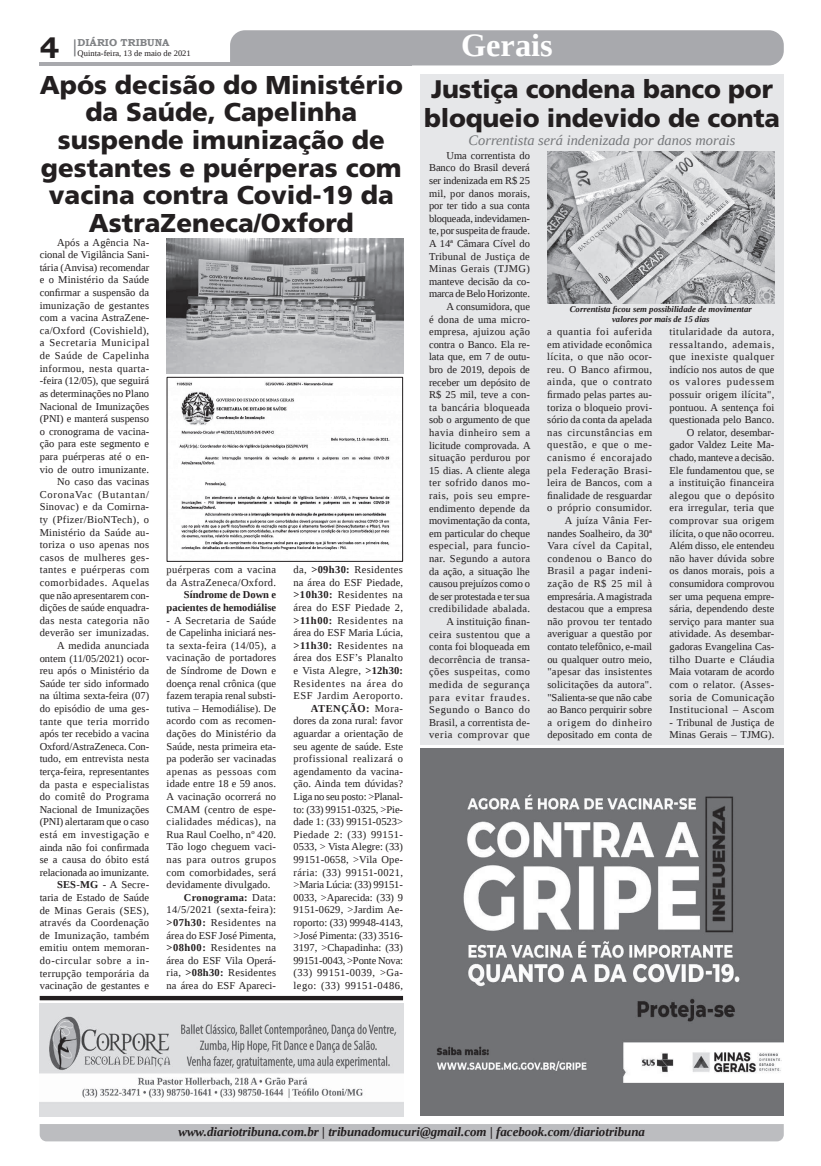
<style>
.page{position:relative;width:821px;height:1166px;background:#fff}
.page>*{position:absolute;margin:0;border:0;box-sizing:border-box;transform-origin:0 0}
.t1{font:700 32.38px "Liberation Serif";color:#fff}
.t2{font:700 29.31px "Bookman Old Style";color:#231f20}
.t3{font:900 25.81px/27.6px "Frutiger LT Std";color:#231f20;text-align:center}
.t4{font:900 25.38px/28.9px "Frutiger LT Std";letter-spacing:-.01em;color:#231f20}
.t5{font:italic 14.44px "Liberation Serif";color:#76787b}
.t6{font:italic 700 12.95px "Liberation Serif";color:#231f20}
.t7{font:10.5px/12.6px "Liberation Serif";letter-spacing:.015em;color:#231f20;text-align:right}
.t8{font:10.5px/12.6px "Liberation Serif";letter-spacing:.035em;color:#231f20}
.t9{font:10.5px "Liberation Serif";letter-spacing:.045em;color:#231f20}
.t10{font:700 10.5px/12.6px "Liberation Serif";color:#231f20;text-align:right}
.t11{font:10.5px "Liberation Serif";letter-spacing:.05em;color:#231f20}
.t12{font:10.5px "Liberation Serif";letter-spacing:.04em;color:#231f20}
.t13{font:700 10.5px "Liberation Serif";letter-spacing:.025em;color:#231f20}
.t14{font:700 10.06px "Bookman Old Style";color:#808285}
.t15{font:italic 700 8.75px/9.6px "Liberation Serif";color:#231f20;text-align:center}
.t16{font:8.4px "Liberation Serif";color:#231f20}
.s1{font-weight:700}
.s2{font-weight:400}
</style>
<div class="page">
<svg style="left:74px;top:39px;width:2px;height:17px"></svg>
<hr style="left:40px;top:62px;width:372px;height:3px;background:#a8a9ad">
<div style="left:230px;top:30px;width:554px;height:35px;background:#a8a9ad"></div>
<div style="left:40px;top:1124px;width:744px;height:17px;background:#bcbdc0"></div>
<div style="left:420px;top:74px;width:364px;height:670px;background:#e6e7e9"></div>
<img style="left:40px;top:1003px;width:363px;height:113px">
<img style="left:420px;top:748px;width:364px;height:367px">
<img style="left:176px;top:382px;width:214px;height:168px">
<div style="left:167px;top:377px;width:236px;height:185px;border:1px solid #231f20"></div>
<img style="left:167px;top:238px;width:236px;height:135px">
<img style="left:547px;top:151px;width:227px;height:153px">
<hr style="left:40px;top:996px;width:363px;height:4px;background:#231f20">
<h2 class="t2" style="left:40px;top:27px;width:21px">4</h2>
<p class="t14" style="left:78px;top:35px;width:93px">DIÁRIO TRIBUNA</p>
<p class="t16" style="left:78px;top:48px;width:115px">Quinta-feira, 13 de maio de 2021</p>
<h3 class="t3" style="left:40px;top:71px;width:365px">Após decisão do Ministério da Saúde, Capelinha suspende imunização de gestantes e puérperas com vacina contra Covid-19 da<br>AstraZeneca/Oxford</h3>
<p class="t7" style="left:40px;top:236px;width:111px">Após a Agência Na&shy;cional de Vigilância Sani&shy;tária (Anvisa) recomendar e o Ministério da Saúde confirmar a suspensão da imunização de gestantes com a vacina AstraZene&shy;ca/Oxford (Covishield), a Secretaria Municipal de Saúde de Capelinha informou, nesta quarta--feira (12/05), que seguirá as determinações no Plano<br>Nacional de Imunizações (PNI) e manterá suspenso o cronograma de vacina&shy;ção para este segmento e para puérperas até o en&shy;vio de outro imunizante.<br>No caso das vacinas<br>CoronaVac (Butantan/<br>Sinovac) e da Comirna&shy;ty (Pfizer/BioNTech), o<br>Ministério da Saúde au&shy;toriza o uso apenas nos casos de mulheres ges&shy;tantes e puérperas com comorbidades. Aquelas que não apresentarem con&shy;dições de saúde enquadra&shy;das nesta categoria não deverão ser imunizadas.<br>A medida anunciada ontem (11/05/2021) ocor&shy;reu após o Ministério da<br>Saúde ter sido informado na última sexta-feira (07) do episódio de uma ges&shy;tante que teria morrido após ter recebido a vacina<br>Oxford/AstraZeneca. Con&shy;tudo, em entrevista nesta terça-feira, representantes da pasta e especialistas do comitê do Programa<br>Nacional de Imunizações (PNI) alertaram que o caso está em investigação e ainda não foi confirmada se a causa do óbito está relacionada ao imunizante.<br><span class="s1">SES-MG</span> - A Secre&shy;taria de Estado de Saúde de Minas Gerais (SES), através da Coordenação de Imunização, também emitiu ontem memoran&shy;do-circular sobre a in&shy;terrupção temporária da vacinação de gestantes e</p>
<p class="t7" style="left:294px;top:563px;width:111px">da, <span class="s1">&gt;09h30:</span> Residentes na área do ESF Piedade, <span class="s1">&gt;10h30:</span> Residentes na área do ESF Piedade 2, <span class="s1">&gt;11h00:</span> Residentes na área do ESF Maria Lúcia, <span class="s1">&gt;11h30:</span> Residentes na área dos ESF’s Planalto e Vista Alegre, <span class="s1">&gt;12h30:<br></span>Residentes na área do<br>ESF Jardim Aeroporto.<br><span class="s1">ATENÇÃO:</span> Mora&shy;dores da zona rural: favor aguardar a orientação de seu agente de saúde. Este profissional realizará o agendamento da vacina&shy;ção. Ainda tem dúvidas?<br>Liga no seu posto: &gt;Planal&shy;to: (33) 99151-0325, &gt;Pie&shy;dade 1: (33) 99151-0523&gt;<br>Piedade 2: (33) 99151-<br>0533, &gt; Vista Alegre: (33)<br>99151-0658, &gt;Vila Ope&shy;rária: (33) 99151-0021, &gt;Maria Lúcia: (33) 99151-<br>0033, &gt;Aparecida: (33) 9<br>9151-0629, &gt;Jardim Ae&shy;roporto: (33) 99948-4143, &gt;José Pimenta: (33) 3516-<br>3197, &gt;Chapadinha: (33)<br>99151-0043, &gt;Ponte Nova: (33) 99151-0039, &gt;Ga&shy;lego: (33) 99151-0486,</p>
<p class="t8" style="left:167px;top:563px;width:111px">puérperas com a vacina da AstraZeneca/Oxford.</p>
<p class="t10" style="left:167px;top:588px;width:111px">Síndrome de Down e pacientes de hemodiálise</p>
<p class="t7" style="left:167px;top:614px;width:111px">- A Secretaria de Saúde</p>
<p class="t7" style="left:167px;top:626px;width:111px">de Capelinha iniciará nes-</p>
<p class="t7" style="left:167px;top:639px;width:111px">ta sexta-feira (14/05), a</p>
<p class="t7" style="left:167px;top:651px;width:111px">vacinação de portadores</p>
<p class="t7" style="left:167px;top:664px;width:111px">de Síndrome de Down e</p>
<p class="t7" style="left:167px;top:677px;width:111px">doença renal crônica (que</p>
<p class="t7" style="left:167px;top:689px;width:111px">fazem terapia renal substi-</p>
<p class="t7" style="left:167px;top:702px;width:111px">tutiva – Hemodiálise). De</p>
<p class="t7" style="left:167px;top:714px;width:111px">acordo com as recomen-</p>
<p class="t7" style="left:167px;top:727px;width:111px">dações do Ministério da</p>
<p class="t7" style="left:167px;top:740px;width:111px">Saúde, nesta primeira eta-</p>
<p class="t7" style="left:167px;top:752px;width:111px">pa poderão ser vacinadas</p>
<p class="t11" style="left:167px;top:764px;width:111px">apenas as pessoas com</p>
<p class="t7" style="left:167px;top:777px;width:111px">idade entre 18 e 59 anos.</p>
<p class="t7" style="left:167px;top:790px;width:111px">A vacinação ocorrerá no</p>
<p class="t7" style="left:167px;top:803px;width:111px">CMAM (centro de espe-</p>
<p class="t12" style="left:167px;top:815px;width:111px">cialidades médicas), na</p>
<p class="t7" style="left:167px;top:828px;width:111px">Rua Raul Coelho, nº 420.</p>
<p class="t7" style="left:167px;top:840px;width:111px">Tão logo cheguem vaci-</p>
<p class="t11" style="left:167px;top:853px;width:111px">nas para outros grupos</p>
<p class="t7" style="left:167px;top:866px;width:111px">com comorbidades, será</p>
<p class="t7" style="left:167px;top:878px;width:105px">devidamente divulgado.</p>
<p class="t13" style="left:184px;top:890px;width:94px">Cronograma: <span class="s2">Data:</span></p>
<p class="t8" style="left:167px;top:903px;width:111px">14/5/2021 (sexta-feira):</p>
<p class="t9" style="left:167px;top:916px;width:111px"><span class="s1">&gt;07h30:</span> Residentes na</p>
<p class="t7" style="left:167px;top:929px;width:111px">área do ESF José Pimenta,</p>
<p class="t9" style="left:167px;top:941px;width:111px"><span class="s1">&gt;08h00:</span> Residentes na</p>
<p class="t7" style="left:167px;top:954px;width:111px">área do ESF Vila Operá-</p>
<p class="t7" style="left:167px;top:966px;width:111px">ria, <span class="s1">&gt;08h30:</span> Residentes</p>
<p class="t7" style="left:167px;top:979px;width:111px">na área do ESF Apareci-</p>
<h1 class="t1" style="left:461px;top:24px;width:93px">Gerais</h1>
<h3 class="t4" style="left:424px;top:75px;width:357px">Justiça condena banco por bloqueio indevido de conta</h3>
<p class="t7" style="left:429px;top:149px;width:103px">Uma correntista do<br>Banco do Brasil deverá ser indenizada em R﹩ 25 mil, por danos morais, por ter tido a sua conta bloqueada, indevidamen&shy;te, por suspeita de fraude.<br>A 14ª Câmara Cível do<br>Tribunal de Justiça de<br>Minas Gerais (TJMG) manteve decisão da co&shy;marca de Belo Horizonte.<br>A consumidora, que<br>é dona de uma micro&shy;empresa, ajuizou ação contra o Banco. Ela re&shy;lata que, em 7 de outu&shy;bro de 2019, depois de receber um depósito de<br>R$ 25 mil, teve a con&shy;ta bancária bloqueada sob o argumento de que havia dinheiro sem a licitude comprovada. A situação perdurou por<br>15 dias. A cliente alega ter sofrido danos mo&shy;rais, pois seu empre&shy;endimento depende da movimentação da conta, em particular do cheque especial, para funcio&shy;nar. Segundo a autora da ação, a situação lhe causou prejuízos como o de ser protestada e ter sua credibilidade abalada.<br>A instituição finan&shy;ceira sustentou que a conta foi bloqueada em decorrência de transa&shy;ções suspeitas, como medida de segurança para evitar fraudes.<br>Segundo o Banco do<br>Brasil, a correntista de&shy;veria comprovar que</p>
<h3 class="t5" style="left:469px;top:131px;width:268px">Correntista será indenizada por danos morais</h3>
<p class="t15" style="left:570px;top:304px;width:184px">Correntista ficou sem possibilidade de movimentar valores por mais de 15 dias</p>
<p class="t7" style="left:547px;top:325px;width:106px">a quantia foi auferida em atividade econômica lícita, o que não ocor&shy;reu. O Banco afirmou, ainda, que o contrato firmado pelas partes au&shy;toriza o bloqueio provi&shy;sório da conta da apelada nas circunstâncias em questão, e que o me&shy;canismo é encorajado pela Federação Brasi&shy;leira de Bancos, com a finalidade de resguardar o próprio consumidor.<br>A juíza Vânia Fer&shy;nandes Soalheiro, da 30ª<br>Vara cível da Capital, condenou o Banco do<br>Brasil a pagar indeni&shy;zação de R$ 25 mil à empresária. A magistrada destacou que a empresa não provou ter tentado averiguar a questão por contato telefônico, e-mail ou qualquer outro meio, "apesar das insistentes solicitações da autora". "Salienta-se que não cabe ao Banco perquirir sobre a origem do dinheiro depositado em conta de</p>
<p class="t7" style="left:670px;top:325px;width:106px">titularidade da autora, ressaltando, ademais, que inexiste qualquer indício nos autos de que os valores pudessem possuir origem ilícita", pontuou. A sentença foi questionada pelo Banco.<br>O relator, desembar&shy;gador Valdez Leite Ma&shy;chado, manteve a decisão.<br>Ele fundamentou que, se a instituição financeira alegou que o depósito era irregular, teria que comprovar sua origem ilícita, o que não ocorreu.<br>Além disso, ele entendeu não haver dúvida sobre os danos morais, pois a consumidora comprovou ser uma pequena empre&shy;sária, dependendo deste serviço para manter sua atividade. As desembar&shy;gadoras Evangelina Cas&shy;tilho Duarte e Cláudia<br>Maia votaram de acordo com o relator. (Asses&shy;soria de Comunicação<br>Institucional – Ascom</p>
<p class="t7" style="left:670px;top:716px;width:106px;text-align:left">- Tribunal de Justiça de<br>Minas Gerais – TJMG).</p>
<p class="t6" style="left:178px;top:1123px;width:468px">www.diariotribuna.com.br | tribunadomucuri@gmail.com | facebook.com/diariotribuna</p>
</div>
